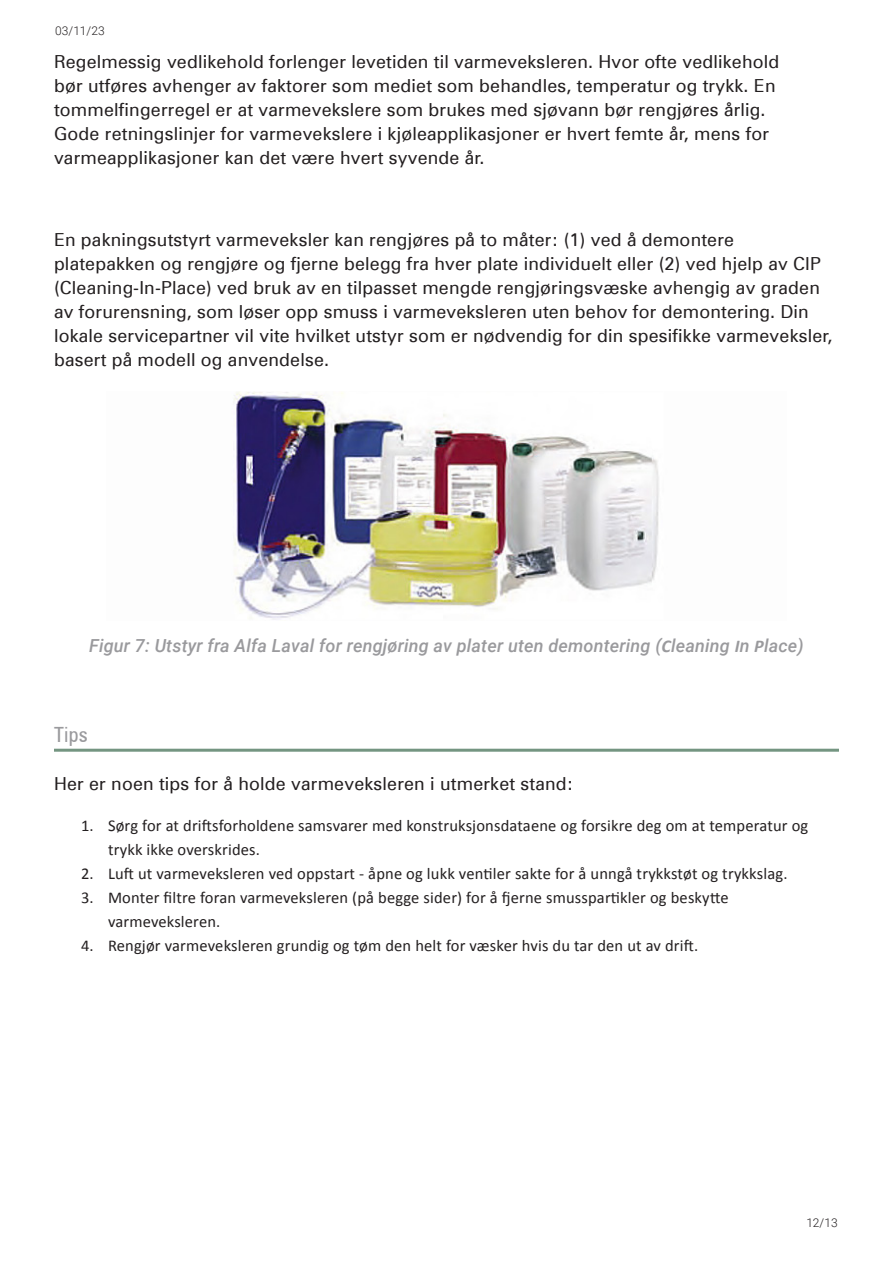
<style>
.page{position:relative;width:893px;height:1263px;background:#fff}
.page>*{position:absolute;margin:0;border:0;box-sizing:border-box;transform-origin:0 0}
.Heading_2{font:21px "Zurich Condensed BT";color:#9a9a9d}
.t1{font:18px/24px "Zurich W01";letter-spacing:.01em;color:#231f20}
.t2{font:italic 500 18px "Roboto";letter-spacing:.01em;color:#9a9a9d}
.t3{font:16.5px/24px "Calibri";letter-spacing:.01em;color:#231f20}
.t4{font:300 12px "Roboto";color:#231f20}
.s1{font-family:"Calibri";font-weight:700}
</style>
<div class="page">
<hr style="left:54px;top:749px;width:785px;height:3px;background:#749581">
<img style="left:233px;top:392px;width:426px;height:228px">
<p class="t4" style="left:55px;top:22px;width:51px">03/11/23</p>
<p class="t1" style="left:54px;top:49px;width:727px">Regelmessig vedlikehold forlenger levetiden til varmeveksleren. Hvor ofte vedlikehold bør utføres avhenger av faktorer som mediet som behandles, temperatur og trykk. En tommelfingerregel er at varmevekslere som brukes med sjøvann bør rengjøres årlig.<br>Gode retningslinjer for varmevekslere i kjøleapplikasjoner er hvert femte år, mens for varmeapplikasjoner kan det være hvert syvende år.</p>
<p class="t1" style="left:54px;top:227px;width:780px">En pakningsutstyrt varmeveksler kan rengjøres på to måter: (1) ved å demontere platepakken og rengjøre og fjerne belegg fra hver plate individuelt eller (2) ved hjelp av CIP (Cleaning-In-Place) ved bruk av en tilpasset mengde rengjøringsvæske avhengig av graden av forurensning, som løser opp smuss i varmeveksleren uten behov for demontering. Din lokale servicepartner vil vite hvilket utstyr som er nødvendig for din spesifikke varmeveksler, basert på modell og anvendelse.</p>
<p class="t2" style="left:89px;top:633px;width:716px">Figur 7: Utstyr fra Alfa Laval for rengjøring av plater uten demontering (<span class="s1">C</span>leaning <span class="s1">I</span>n <span class="s1">P</span>lace)</p>
<p class="Heading_2" style="left:54px;top:722px;width:35px">Tips</p>
<p class="t1" style="left:54px;top:772px;width:521px">Her er noen tips for å holde varmeveksleren i utmerket stand:</p>
<p class="t3" style="left:108px;top:813px;width:702px;text-indent:-27px">1. Sørg for at driftsforholdene samsvarer med konstruksjonsdataene og forsikre deg om at temperatur og trykk ikke overskrides.</p>
<p class="t3" style="left:81px;top:861px;width:708px">2. Luft ut varmeveksleren ved oppstart - åpne og lukk ventiler sakte for å unngå trykkstøt og trykkslag.</p>
<p class="t3" style="left:108px;top:885px;width:622px;text-indent:-27px">3. Monter filtre foran varmeveksleren (på begge sider) for å fjerne smusspartikler og beskytte varmeveksleren.</p>
<p class="t3" style="left:81px;top:933px;width:619px">4. Rengjør varmeveksleren grundig og tøm den helt for væsker hvis du tar den ut av drift.</p>
<p class="t4" style="left:806px;top:1214px;width:33px">12/13</p>
</div>
